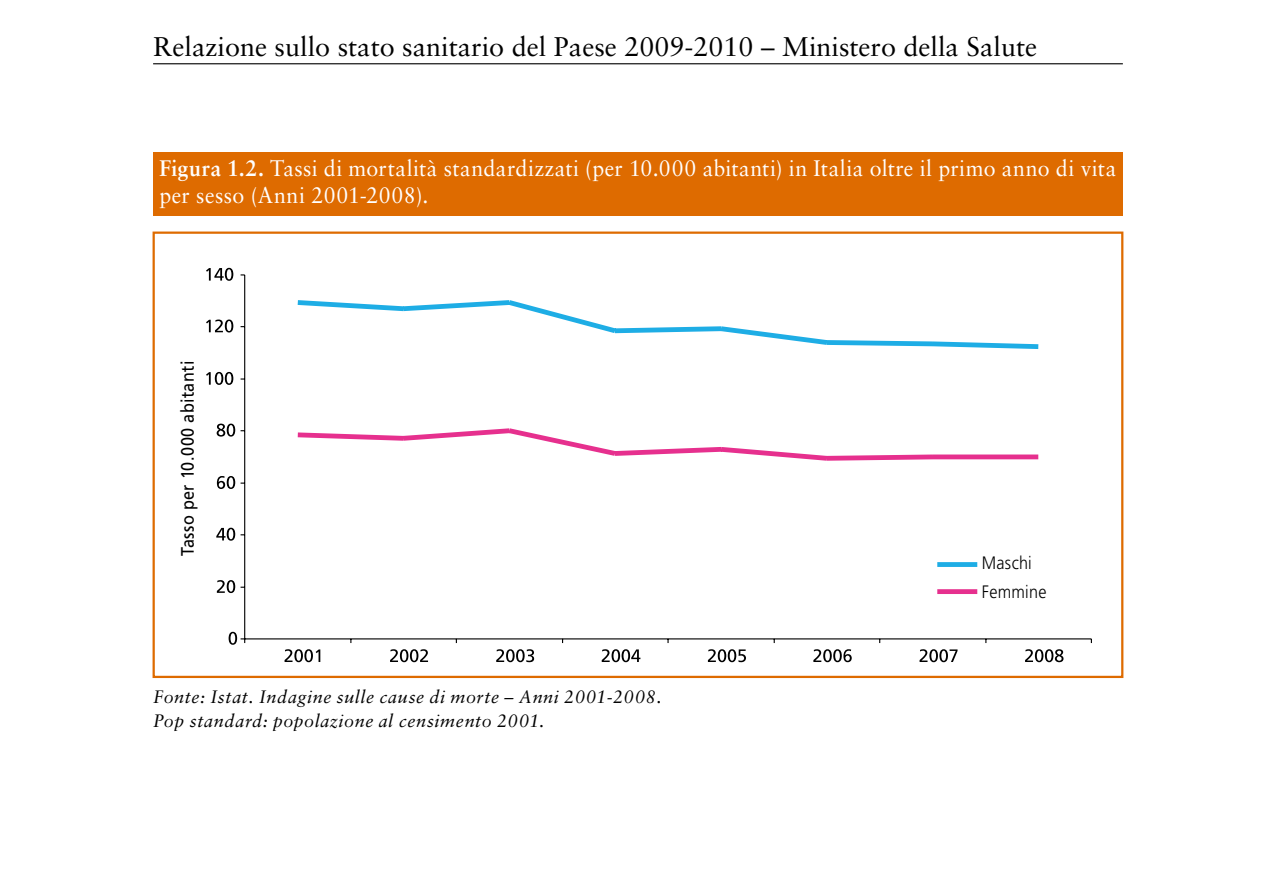
<style>
.page{position:relative;width:1276px;height:893px;background:#fff}
.page>*{position:absolute;margin:0;border:0;box-sizing:border-box;transform-origin:0 0}
.t1{font:27px "Sabon LT Std";color:#000}
.t2{font:22.5px/27px "Sabon LT Std";letter-spacing:.025em;color:#fff;scale:.95 1}
.t3{font:italic 18px/24.8px "Sabon LT Std";letter-spacing:.035em;color:#000}
.t4{font:18px "Frutiger";letter-spacing:.025em;color:#000;scale:.9 1}
.t5{font:300 18px/28.8px "Frutiger";letter-spacing:.015em;color:#000;scale:.9 1}
.s1{font-weight:700}
</style>
<div class="page">
<hr style="left:153px;top:63px;width:970px;height:1px;background:#000">
<div style="left:153px;top:152px;width:970px;height:64px;background:#de6b00"></div>
<hr style="left:244px;top:275px;width:1px;height:364px;background:#000">
<hr style="left:245px;top:638px;width:846px;height:1px;background:#000">
<svg style="left:297px;top:300px;width:742px;height:49px"></svg>
<svg style="left:297px;top:428px;width:742px;height:33px"></svg>
<svg style="left:229px;top:632px;width:16px;height:13px"></svg>
<svg style="left:217px;top:580px;width:18px;height:13px"></svg>
<svg style="left:216px;top:528px;width:19px;height:13px"></svg>
<svg style="left:217px;top:476px;width:18px;height:13px"></svg>
<svg style="left:217px;top:424px;width:18px;height:13px"></svg>
<svg style="left:206px;top:372px;width:27px;height:13px"></svg>
<svg style="left:206px;top:319px;width:27px;height:13px"></svg>
<svg style="left:206px;top:268px;width:27px;height:13px"></svg>
<svg style="left:284px;top:649px;width:36px;height:13px"></svg>
<svg style="left:390px;top:649px;width:38px;height:13px"></svg>
<svg style="left:496px;top:649px;width:38px;height:13px"></svg>
<svg style="left:602px;top:649px;width:38px;height:13px"></svg>
<svg style="left:708px;top:649px;width:38px;height:13px"></svg>
<svg style="left:813px;top:649px;width:38px;height:13px"></svg>
<svg style="left:919px;top:649px;width:38px;height:13px"></svg>
<svg style="left:1025px;top:649px;width:38px;height:13px"></svg>
<div style="left:937px;top:562px;width:40px;height:5px;background:#1eade5"></div>
<div style="left:937px;top:589px;width:40px;height:5px;background:#e6308e"></div>
<p class="t1" style="left:153px;top:30px;width:885px">Relazione sullo stato sanitario del Paese 2009-2010 – Ministero della Salute</p>
<p class="t2" style="left:159px;top:154px;width:1008px"><span class="s1">Figura 1.2.</span> Tassi di mortalità standardizzati (per 10.000 abitanti) in Italia oltre il primo anno di vita per sesso (Anni 2001-2008).</p>
<p class="t4" style="left:177px;top:556px;width:219px;rotate:-90deg">Tasso per 10.000 abitanti</p>
<p class="t3" style="left:153px;top:684px;width:510px">Fonte: Istat. Indagine sulle cause di morte – Anni 2001-2008.<br>Pop standard: popolazione al censimento 2001.</p>
<p class="t5" style="left:982px;top:549px;width:73px">Maschi<br>Femmine</p>
</div>
